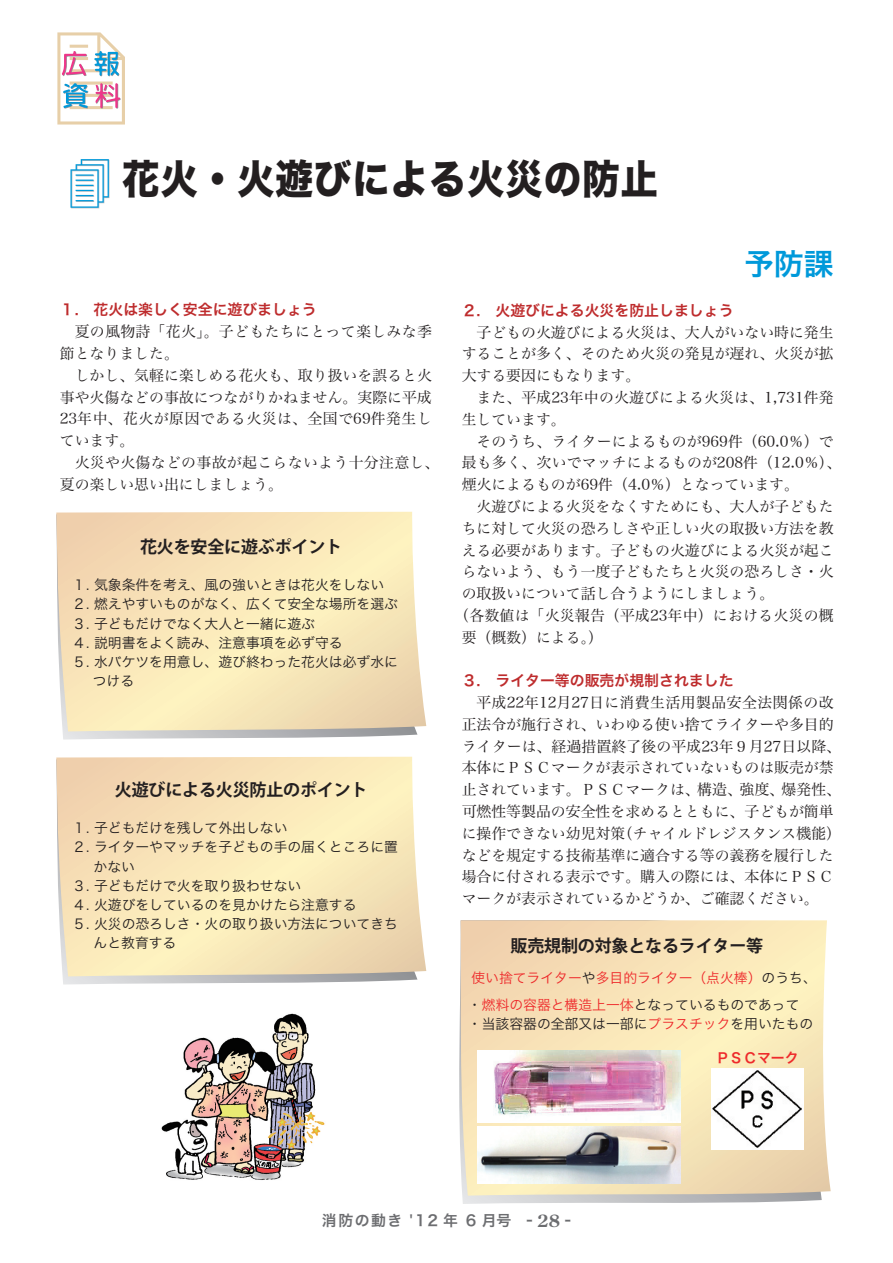
<style>
.page{position:relative;width:893px;height:1263px;background:#fff}
.page>*{position:absolute;margin:0;border:0;box-sizing:border-box;transform-origin:0 0}
.t1{font:40.35px "Hira Kaku Std W8";letter-spacing:.02em;color:#231f20;scale:.93 1}
.t2{font:29.7px "Hira Kaku Pro W6";color:#0099da}
.t3{font:700 16.95px "Koz Go Std";letter-spacing:-.01em;color:#231f20}
.t4{font:14.85px/21.8px "Hira Min Pro N W3";color:#231f20}
.t5{font:14.85px/21.8px "Hira Min Pro N W3";letter-spacing:.025em;color:#231f20}
.t6{font:14.85px "Hira Kaku Pro N W6";color:#be2c2d}
.t7{font:14.85px "Hira Kaku Pro W6";letter-spacing:.1em;color:#6c6d70}
.t8{font:13.8px/19.2px "Hira Kaku Pro W3";color:#231f20}
.t9{font:13.8px/27.6px "Hira Kaku Pro W3";color:#ee2a2b}
.t10{font:13.8px "Hira Kaku Pro N W6";color:#ee2a2b}
.s1{color:#231f20}
.s2{color:#ee2a2b}
.s3{font-family:"Century Old Style Std";font-weight:700;font-size:16.95px}
</style>
<div class="page">
<svg style="left:70px;top:159px;width:39px;height:49px"></svg>
<img style="left:161px;top:1013px;width:164px;height:167px">
<svg style="left:57px;top:32px;width:68px;height:93px"></svg>
<svg style="left:62px;top:731px;width:355px;height:8px;background:#c8c9cb"></svg>
<svg style="left:56px;top:512px;width:370px;height:219px;background:#f7e5ba"></svg>
<svg style="left:62px;top:976px;width:355px;height:8px;background:#c8c9cb"></svg>
<svg style="left:56px;top:757px;width:370px;height:219px;background:#f7e5ba"></svg>
<svg style="left:462px;top:1196px;width:360px;height:8px"></svg>
<svg style="left:459px;top:920px;width:372px;height:276px;background:#f6e3ba"></svg>
<img style="left:478px;top:1050px;width:202px;height:72px">
<img style="left:478px;top:1127px;width:202px;height:56px">
<img style="left:711px;top:1069px;width:92px;height:80px">
<h1 class="t1" style="left:122px;top:156px;width:578px">花火・火遊びによる火災の防止</h1>
<h2 class="t2" style="left:744px;top:237px;width:91px">予防課</h2>
<p class="t6" style="left:60px;top:296px;width:259px">１.　花火は楽しく安全に遊びましょう</p>
<p class="t5" style="left:60px;top:319px;width:374px;text-indent:15px">夏の風物詩「花火」。子どもたちにとって楽しみな季節となりました。</p>
<p class="t4" style="left:60px;top:363px;width:374px;text-align:justify;text-indent:15px">しかし、気軽に楽しめる花火も、取り扱いを誤ると火事や火傷などの事故につながりかねません。実際に平成23年中、花火が原因である火災は、全国で69件発生しています。</p>
<p class="t5" style="left:60px;top:450px;width:381px;text-indent:15px">火災や火傷などの事故が起こらないよう十分注意し、夏の楽しい思い出にしましょう。</p>
<p class="t3" style="left:140px;top:535px;width:204px">花火を安全に遊ぶポイント</p>
<p class="t8" style="left:72px;top:574px;width:313px">１. 気象条件を考え、風の強いときは花火をしない</p>
<p class="t8" style="left:72px;top:594px;width:327px">２. 燃えやすいものがなく、広くて安全な場所を選ぶ</p>
<p class="t8" style="left:72px;top:613px;width:244px">３. 子どもだけでなく大人と一緒に遊ぶ</p>
<p class="t8" style="left:72px;top:632px;width:272px">４. 説明書をよく読み、注意事項を必ず守る</p>
<p class="t8" style="left:93px;top:651px;width:307px;text-indent:-20px">５. 水バケツを用意し、遊び終わった花火は必ず水につける</p>
<p class="t3" style="left:115px;top:779px;width:254px">火遊びによる火災防止のポイント</p>
<p class="t8" style="left:72px;top:817px;width:217px">１. 子どもだけを残して外出しない</p>
<p class="t8" style="left:94px;top:837px;width:306px;text-indent:-21px">２. ライターやマッチを子どもの手の届くところに置かない</p>
<p class="t8" style="left:72px;top:875px;width:231px">３. 子どもだけで火を取り扱わせない</p>
<p class="t8" style="left:72px;top:894px;width:286px">４. 火遊びをしているのを見かけたら注意する</p>
<p class="t8" style="left:94px;top:913px;width:306px;text-indent:-21px">５. 火災の恐ろしさ・火の取り扱い方法についてきちんと教育する</p>
<p class="t6" style="left:462px;top:297px;width:273px">２.　火遊びによる火災を防止しましょう</p>
<p class="t4" style="left:462px;top:320px;width:374px;text-align:justify;text-indent:15px">子どもの火遊びによる火災は、大人がいない時に発生することが多く、そのため火災の発見が遅れ、火災が拡大する要因にもなります。</p>
<p class="t4" style="left:462px;top:385px;width:373px;text-indent:15px">また、平成23年中の火遊びによる火災は、1,731件発生しています。</p>
<p class="t4" style="left:462px;top:429px;width:381px;text-indent:15px">そのうち、ライターによるものが969件（60.0％）で最も多く、次いでマッチによるものが208件（12.0％）、煙火によるものが69件（4.0％）となっています。</p>
<p class="t4" style="left:477px;top:494px;width:359px">火遊びによる火災をなくすためにも、大人が子どもた</p>
<p class="t4" style="left:462px;top:516px;width:374px">ちに対して火災の恐ろしさや正しい火の取扱い方法を教</p>
<p class="t4" style="left:462px;top:538px;width:374px">える必要があります。子どもの火遊びによる火災が起こ</p>
<p class="t4" style="left:462px;top:559px;width:374px">らないよう、もう一度子どもたちと火災の恐ろしさ・火</p>
<p class="t4" style="left:462px;top:581px;width:314px">の取扱いについて話し合うようにしましょう。</p>
<p class="t4" style="left:454px;top:603px;width:381px">（各数値は「火災報告（平成23年中）における火災の概</p>
<p class="t4" style="left:462px;top:625px;width:143px">要（概数）による。）</p>
<p class="t6" style="left:462px;top:667px;width:273px">３.　ライター等の販売が規制されました</p>
<p class="t4" style="left:462px;top:690px;width:381px;text-indent:15px">平成22年12月27日に消費生活用製品安全法関係の改正法令が施行され、いわゆる使い捨てライターや多目的ライターは、経過措置終了後の平成23年９月27日以降、本体にＰＳＣマークが表示されていないものは販売が禁止されています。ＰＳＣマークは、構造、強度、爆発性、可燃性等製品の安全性を求めるとともに、子どもが簡単に操作できない幼児対策（チャイルドレジスタンス機能）などを規定する技術基準に適合する等の義務を履行した場合に付される表示です。購入の際には、本体にＰＳＣマークが表示されているかどうか、ご確認ください。</p>
<p class="t3" style="left:511px;top:935px;width:254px">販売規制の対象となるライター等</p>
<p class="t9" style="left:468px;top:963px;width:350px">使い捨てライター<span class="s1">や</span>多目的ライター（点火棒）<span class="s1">のうち、・</span>燃料の容器と構造上一体<span class="s1">となっているものであって</span></p>
<p class="t8" style="left:468px;top:1014px;width:347px">・当該容器の全部又は一部に<span class="s2">プラスチック</span>を用いたもの</p>
<p class="t10" style="left:716px;top:1045px;width:84px">ＰＳＣマーク</p>
<p class="t7" style="left:322px;top:1207px;width:250px">消防の動き '12 年 6 月号 - <span class="s3">28</span> -</p>
</div>
